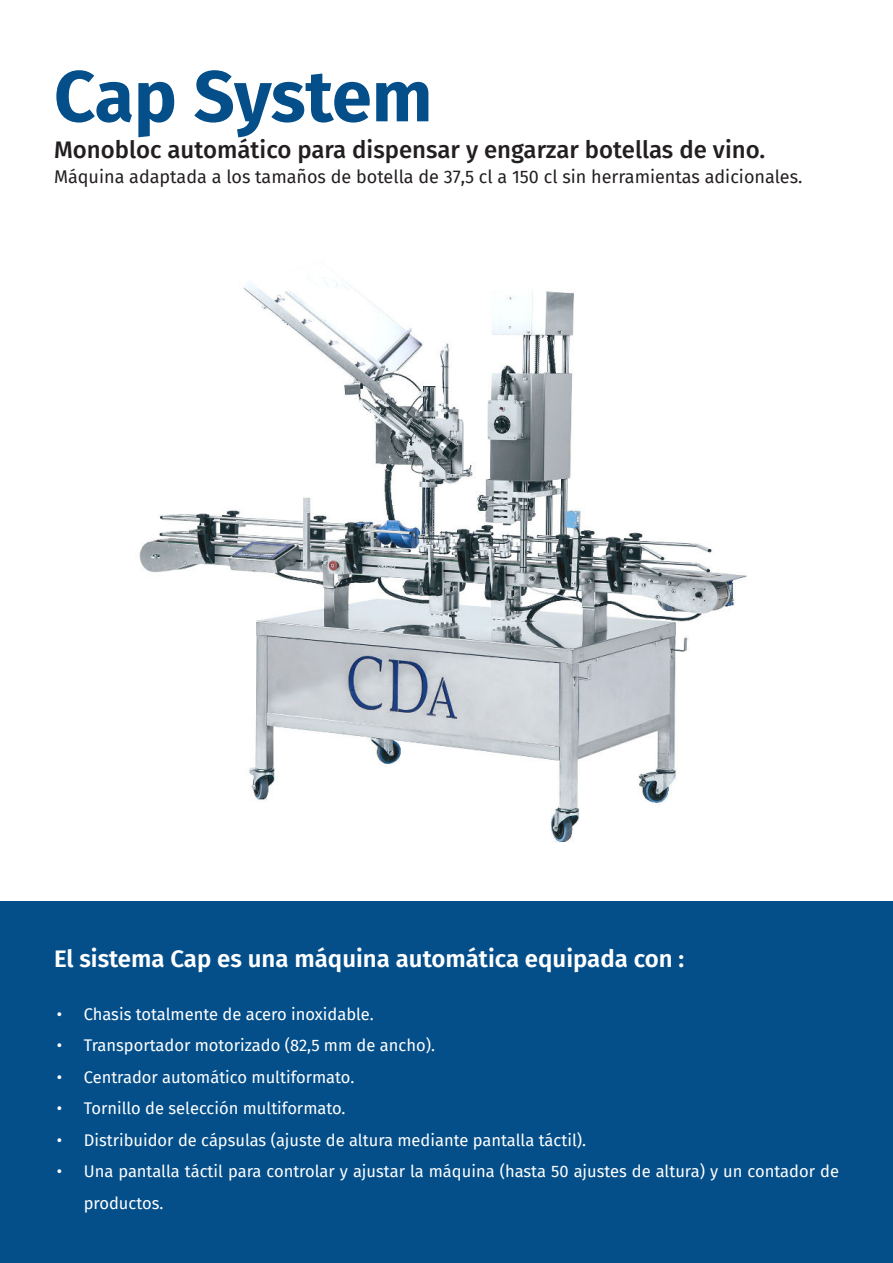
<style>
.page{position:relative;width:893px;height:1263px;background:#fff}
.page>*{position:absolute;margin:0;border:0;box-sizing:border-box;transform-origin:0 0}
.t1{font:700 72px "Fira Sans";letter-spacing:-.01em;color:#044f8a}
.t2{font:500 24px "Fira Sans";color:#231f20}
.t3{font:600 24px "Fira Sans";color:#fff}
.t4{font:18px "Fira Sans";color:#231f20}
.t5{font:16.5px/31.5px "Fira Sans";color:#fff}
</style>
<div class="page">
<div style="left:0;top:901px;width:893px;height:362px;background:#044f8a"></div>
<img style="left:139px;top:275px;width:608px;height:567px">
<h1 class="t1" style="left:54px;top:46px;width:380px">Cap System</h1>
<h2 class="t2" style="left:54px;top:133px;width:713px">Monobloc automático para dispensar y engarzar botellas de vino.</h2>
<p class="t4" style="left:54px;top:164px;width:750px">Máquina adaptada a los tamaños de botella de 37,5 cl a 150 cl sin herramientas adicionales.</p>
<h2 class="t3" style="left:54px;top:941px;width:632px">El sistema Cap es una máquina automática equipada con :</h2>
<p class="t5" style="left:57px;top:998px;width:318px">• Chasis totalmente de acero inoxidable.</p>
<p class="t5" style="left:57px;top:1030px;width:380px">• Transportador motorizado (82,5 mm de ancho).</p>
<p class="t5" style="left:57px;top:1061px;width:299px">• Centrador automático multiformato.</p>
<p class="t5" style="left:57px;top:1093px;width:290px">• Tornillo de selección multiformato.</p>
<p class="t5" style="left:57px;top:1124px;width:531px">• Distribuidor de cápsulas (ajuste de altura mediante pantalla táctil).</p>
<p class="t5" style="left:84px;top:1156px;width:757px;text-indent:-27px">• Una pantalla táctil para controlar y ajustar la máquina (hasta 50 ajustes de altura) y un contador de productos.</p>
</div>
